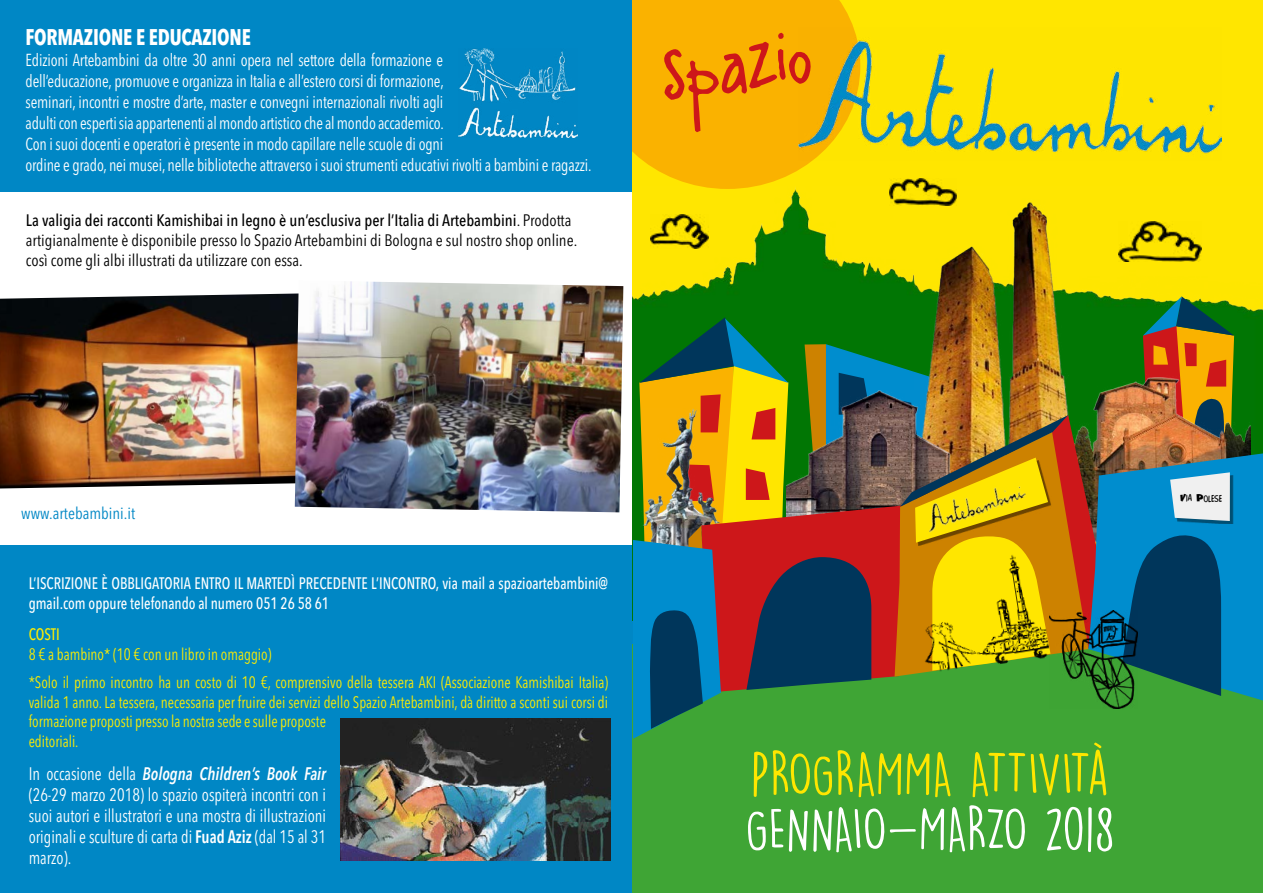
<style>
.page{position:relative;width:1263px;height:893px;background:#fff}
.page>*{position:absolute;margin:0;border:0;box-sizing:border-box;transform-origin:0 0}
.t1{font:68.85px "A Little Pot";color:#cd171a}
.t2{font:55.05px "DK Lemon Yellow Sun";letter-spacing:-.025em;color:#ffe600}
.t3{font:55.05px "DK Lemon Yellow Sun";letter-spacing:-.015em;color:#fff}
.t4{font:700 condensed 22.5px "Avenir Next LT Pro";letter-spacing:-.01em;color:#fff;scale:.91 1}
.t5{font:condensed 18px/21px "Avenir Next LT Pro";color:#fff;text-align:justify;scale:.9 1}
.t6{font:condensed 17.25px/21px "Avenir Next LT Pro";letter-spacing:-.01em;color:#fff;scale:.91 1}
.t7{font:condensed 16.5px/19.5px "Avenir Next LT Pro";color:#ffed00;scale:.9 1}
.t8{font:condensed 16.5px/19.8px "Avenir Next LT Pro";color:#000}
.t9{font:500 condensed 16.5px/19.5px "Avenir Next LT Pro";color:#fff;scale:.9 1}
.t10{font:condensed 16.5px "Avenir Next LT Pro";color:#0087c5}
.t11{font:500 condensed 16.5px "Avenir Next LT Pro";color:#ffed00;scale:.9 1}
.t12{font:8.55px "Comics";color:#000}
.s1{font-weight:500}
.s2{font-weight:600;font-style:italic}
.s3{font-weight:600}
</style>
<div class="page">
<div style="left:0;top:545px;width:633px;height:348px;background:#0087c5"></div>
<div style="left:633px;top:0;width:630px;height:532px;background:#ffe600"></div>
<img style="left:633px;top:189px;width:569px;height:107px">
<svg style="left:631px;top:0;width:222px;height:189px;fill:#fab200"></svg>
<div style="left:633px;top:644px;width:630px;height:249px;background:#3fa535"></div>
<img style="left:914px;top:189px;width:165px;height:107px">
<img style="left:633px;top:296px;width:630px;height:443px">
<img style="left:921px;top:466px;width:105px;height:67px">
<img style="left:909px;top:551px;width:142px;height:127px">
<img style="left:1050px;top:610px;width:87px;height:98px">
<img style="left:1119px;top:221px;width:82px;height:41px">
<img style="left:650px;top:215px;width:58px;height:34px">
<img style="left:889px;top:179px;width:68px;height:27px">
<div style="left:0;top:0;width:631px;height:191px;background:#0087c5"></div>
<img style="left:798px;top:27px;width:424px;height:133px">
<img style="left:458px;top:49px;width:120px;height:88px">
<img style="left:341px;top:718px;width:269px;height:143px">
<img style="left:0;top:293px;width:295px;height:195px">
<img style="left:295px;top:281px;width:328px;height:231px">
<h3 class="t4" style="left:26px;top:24px;width:249px">FORMAZIONE E EDUCAZIONE</h3>
<p class="t6" style="left:26px;top:50px;width:623px">Edizioni Artebambini da oltre 30 anni opera nel settore della formazione e<br>dell’educazione, promuove e organizza in Italia e all’estero corsi di formazione,<br>seminari, incontri e mostre d’arte, master e convegni internazionali rivolti agli<br>adulti con esperti sia appartenenti al mondo artistico che al mondo accademico.<br>Con i suoi docenti e operatori è presente in modo capillare nelle scuole di ogni<br>ordine e grado, nei musei, nelle biblioteche attraverso i suoi strumenti educativi rivolti a bambini e ragazzi.</p>
<p class="t8" style="left:26px;top:210px;width:553px"><span class="s1">La valigia dei racconti Kamishibai in legno è un’esclusiva per l’Italia di Artebambini</span>. Prodotta artigianalmente è disponibile presso lo Spazio Artebambini di Bologna e sul nostro shop online. così come gli albi illustrati da utilizzare con essa.</p>
<h1 class="t1" style="left:658px;top:36px;width:152px;rotate:-5deg">spazio</h1>
<p class="t10" style="left:21px;top:504px;width:115px">www.artebambini.it</p>
<p class="t9" style="left:29px;top:574px;width:645px">L’iscrizione è obbligatoria entro il martedì precedente l’incontro, via mail a spazioartebambini@ gmail.com oppure telefonando al numero 051 26 58 61</p>
<p class="t11" style="left:29px;top:624px;width:8px">COSTI</p>
<p class="t7" style="left:29px;top:640px;width:645px;line-height:28.5px">8 € a bambino* (10 € con un libro in omaggio)<br>*Solo il primo incontro ha un costo di 10 €, comprensivo della tessera AKI (Associazione Kamishibai Italia)</p>
<p class="t7" style="left:29px;top:692px;width:645px">valida 1 anno. La tessera, necessaria per fruire dei servizi dello Spazio Artebambini, dà diritto a sconti sui corsi di formazione proposti presso la nostra sede e sulle proposte<br>editoriali.</p>
<p class="t5" style="left:29px;top:763px;width:332px">In occasione della <span class="s2">Bologna Children’s Book Fair </span>(26-29 marzo 2018) lo spazio ospiterà incontri con i suoi autori e illustratori e una mostra di illustrazioni originali e sculture di carta di <span class="s3">Fuad Aziz</span> (dal 15 al 31 marzo).</p>
<p class="t12" style="left:1180px;top:492px;width:44px;rotate:2deg">Via Polese</p>
<h2 class="t2" style="left:751px;top:741px;width:360px">PROGRAMMA ATTIVITà</h2>
<h2 class="t3" style="left:745px;top:796px;width:371px">GENNAIO-MARZO 2018</h2>
</div>
